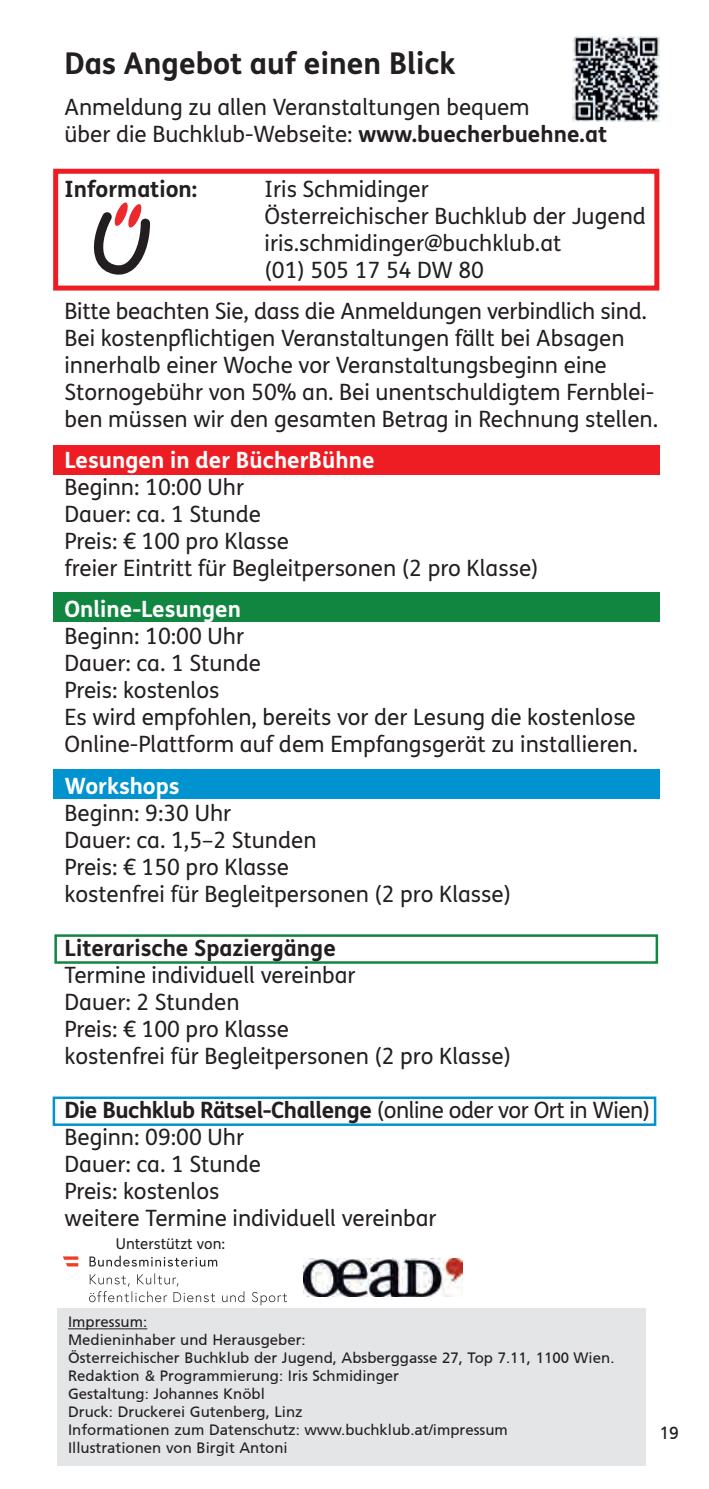
<style>
.page{position:relative;width:709px;height:1489px;background:#fff}
.page>*{position:absolute;margin:0;border:0;box-sizing:border-box;transform-origin:0 0}
.t1{font:500 41px "Futura Md BT";color:#231f20}
.t2{font:700 30px "FS Me Pro";color:#231f20}
.t3{font:22.5px/27px "FS Me Pro";color:#231f20}
.t4{font:700 22.5px "FS Me Pro";color:#fff}
.t5{font:700 22.5px "FS Me Pro";color:#231f20}
.t6{font:17.5px "Frutiger CE";color:#231f20}
.t7{font:15px/18px "Frutiger CE";color:#231f20}
.t8{font:15px "FS Me Pro";color:#231f20}
.s1{font-weight:700}
</style>
<div class="page">
<div style="left:57px;top:1307px;width:588px;height:157px;background:#e4e5e7"></div>
<svg style="left:52px;top:1096px;width:605px;height:30px"></svg>
<svg style="left:54px;top:934px;width:605px;height:30px"></svg>
<div style="left:53px;top:769px;width:606px;height:29px;background:#0093d0"></div>
<div style="left:53px;top:592px;width:606px;height:30px;background:#118641"></div>
<div style="left:53px;top:445px;width:606px;height:29px;background:#ee1d23"></div>
<hr style="left:68px;top:1328px;width:79px;height:1px;background:#231f20">
<img style="left:304px;top:1258px;width:158px;height:38px">
<svg style="left:53px;top:168px;width:607px;height:123px"></svg>
<svg style="left:89px;top:1273px;width:198px;height:32px"></svg>
<svg style="left:90px;top:1255px;width:127px;height:11px"></svg>
<svg style="left:63px;top:1256px;width:15px;height:10px"></svg>
<img style="left:573px;top:36px;width:86px;height:86px">
<h2 class="t2" style="left:65px;top:40px;width:392px">Das Angebot auf einen Blick</h2>
<p class="t3" style="left:65px;top:94px;width:544px">Anmeldung zu allen Veranstaltungen bequem<br>über die Buchklub-Webseite: <span class="s1">www.buecherbuehne.at</span></p>
<p class="t5" style="left:65px;top:171px;width:134px">Information:</p>
<p class="t3" style="left:265px;top:175px;width:383px">Iris Schmidinger<br>Österreichischer Buchklub der Jugend iris.schmidinger@buchklub.at<br>(01) 505 17 54 DW 80</p>
<p class="t3" style="left:65px;top:297px;width:595px">Bitte beachten Sie, dass die Anmeldungen verbindlich sind.<br>Bei kostenpflichtigen Veranstaltungen fällt bei Absagen innerhalb einer Woche vor Veranstaltungsbeginn eine Stornogebühr von 50% an. Bei unentschuldigtem Fernblei&shy;ben müssen wir den gesamten Betrag in Rechnung stellen.</p>
<p class="t4" style="left:65px;top:442px;width:311px">Lesungen in der BücherBühne</p>
<p class="t3" style="left:65px;top:473px;width:475px">Beginn: 10:00 Uhr<br>Dauer: ca. 1 Stunde<br>Preis: € 100 pro Klasse<br>freier Eintritt für Begleitpersonen (2 pro Klasse)</p>
<p class="t4" style="left:65px;top:592px;width:178px">Online-Lesungen</p>
<p class="t3" style="left:65px;top:622px;width:575px">Beginn: 10:00 Uhr<br>Dauer: ca. 1 Stunde<br>Preis: kostenlos<br>Es wird empfohlen, bereits vor der Lesung die kostenlose Online-Plattform auf dem Empfangsgerät zu installieren.</p>
<p class="t4" style="left:65px;top:768px;width:117px">Workshops</p>
<p class="t3" style="left:65px;top:798px;width:448px">Beginn: 9:30 Uhr<br>Dauer: ca. 1,5–2 Stunden<br>Preis: € 150 pro Klasse<br>kostenfrei für Begleitpersonen (2 pro Klasse)</p>
<p class="t5" style="left:65px;top:930px;width:273px">Literarische Spaziergänge</p>
<p class="t3" style="left:65px;top:960px;width:448px">Termine individuell vereinbar<br>Dauer: 2 Stunden<br>Preis: € 100 pro Klasse<br>kostenfrei für Begleitpersonen (2 pro Klasse)</p>
<p class="t3" style="left:65px;top:1095px;width:587px"><span class="s1">Die Buchklub Rätsel-Challenge</span> (online oder vor Ort in Wien)<br>Beginn: 09:00 Uhr<br>Dauer: ca. 1 Stunde<br>Preis: kostenlos<br>weitere Termine individuell vereinbar</p>
<h1 class="t1" style="left:164px;top:212px;width:249px;rotate:6deg">B cherB hne</h1>
<p class="t8" style="left:116px;top:1232px;width:111px">Unterstützt von:</p>
<p class="t7" style="left:68px;top:1312px;width:548px">Impressum:<br>Medieninhaber und Herausgeber:<br>Österreichischer Buchklub der Jugend, Absberggasse 27, Top 7.11, 1100 Wien.<br>Redaktion &amp; Programmierung: Iris Schmidinger<br>Gestaltung: Johannes Knöbl<br>Druck: Druckerei Gutenberg, Linz<br>Informationen zum Datenschutz: www.buchklub.at/impressum<br>Illustrationen von Birgit Antoni</p>
<p class="t6" style="left:659px;top:1422px;width:21px">19</p>
</div>
